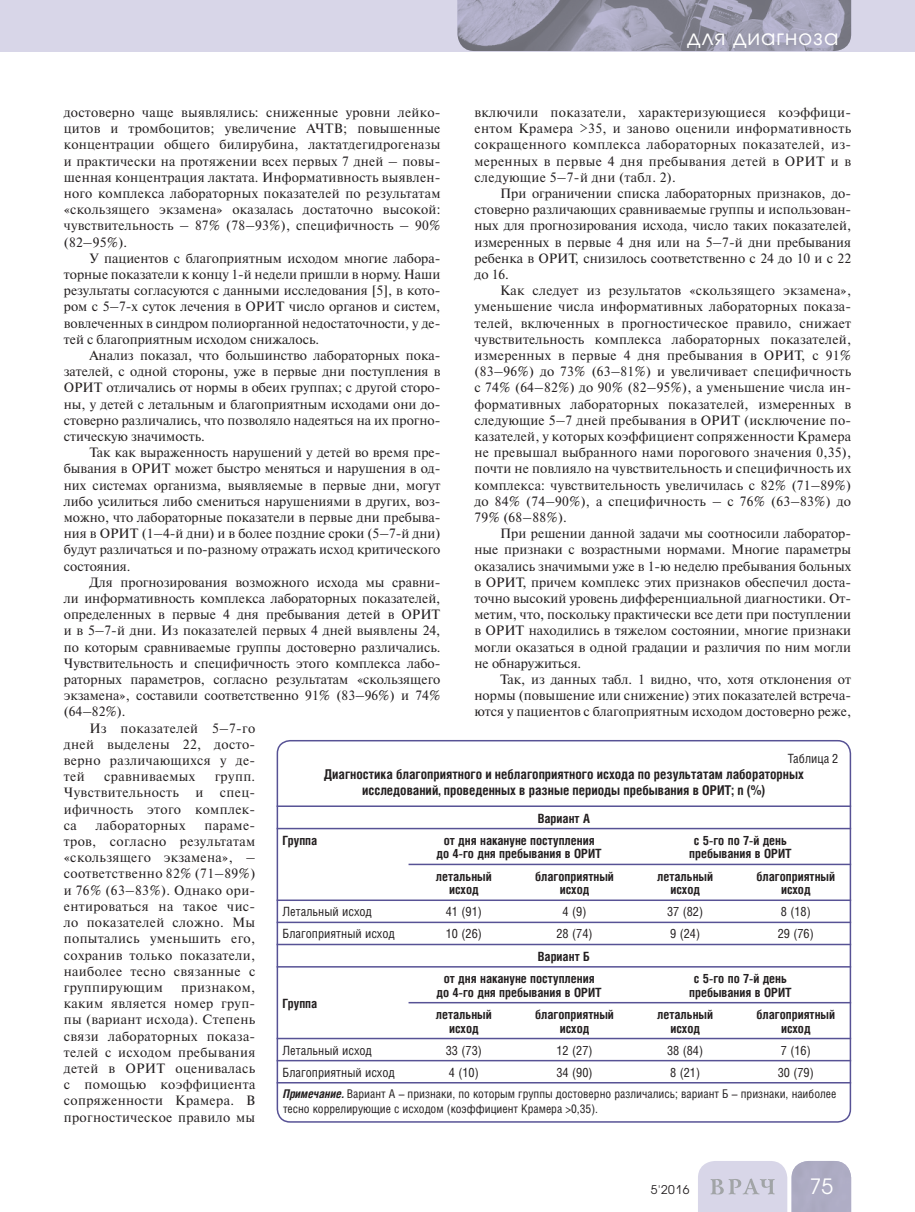
<style>
.page{position:relative;width:915px;height:1212px;background:#fff}
.page>*{position:absolute;margin:0;border:0;box-sizing:border-box;transform-origin:0 0}
.t1{font:21px "Avant Garde Gothic C";letter-spacing:.05em;color:#fff}
.t2{font:13.5px/16.2px "Newton C";color:#231f20;text-align:justify}
.t3{font:700 13.5px/16.2px "Helios Cond";color:#231f20;text-align:center}
.t4{font:13.5px "Newton C";letter-spacing:.025em;color:#231f20}
.t5{font:13.5px "Newton C";letter-spacing:.03em;color:#231f20}
.t6{font:700 12.75px/13.5px "Helios Cond";color:#231f20;text-align:center}
.t7{font:12.75px "Helios Cond";color:#231f20}
.t8{font:12px/14.4px "Helios Cond";color:#231f20}
.t9{font:12px "Avant Garde Gothic C";color:#231f20}
.s1{font-weight:700;font-style:italic}
</style>
<div class="page">
<div style="left:0;top:0;width:914px;height:51px;background:#d8d6e8"></div>
<svg style="left:698px;top:1161px;width:152px;height:51px;background:#c7c6d8"></svg>
<img style="left:457px;top:0;width:393px;height:51px">
<div style="left:276px;top:740px;width:574px;height:383px;border:2px solid #575295;border-radius:13px"></div>
<hr style="left:276px;top:805px;width:574px;height:2px;background:#575295">
<hr style="left:276px;top:828px;width:574px;height:1px;background:#575295">
<hr style="left:408px;top:864px;width:442px;height:1px;background:#575295">
<hr style="left:276px;top:899px;width:574px;height:2px;background:#575295">
<hr style="left:276px;top:921px;width:574px;height:2px;background:#575295">
<hr style="left:276px;top:944px;width:574px;height:1px;background:#575295">
<hr style="left:276px;top:966px;width:574px;height:1px;background:#575295">
<hr style="left:408px;top:1002px;width:442px;height:1px;background:#575295">
<hr style="left:276px;top:1038px;width:574px;height:1px;background:#575295">
<hr style="left:276px;top:1060px;width:574px;height:1px;background:#575295">
<hr style="left:276px;top:1082px;width:574px;height:1px;background:#575295">
<h1 class="t1" style="left:687px;top:27px;width:152px">для диагноза</h1>
<p class="t2" style="left:474px;top:106px;width:378px">включили показатели, характеризующиеся коэффици&shy;ентом Крамера &gt;35, и заново оценили информативность сокращенного комплекса лабораторных показателей, из&shy;меренных в первые 4 дня пребывания детей в ОРИТ и в следующие 5–7-й дни (табл. 2).</p>
<p class="t2" style="left:474px;top:187px;width:378px;text-indent:26px">При ограничении списка лабораторных признаков, до&shy;стоверно различающих сравниваемые группы и использован&shy;ных для прогнозирования исхода, число таких показателей, измеренных в первые 4 дня или на 5–7-й дни пребывания ребенка в ОРИТ, снизилось соответственно с 24 до 10 и с 22 до 16.</p>
<p class="t2" style="left:474px;top:284px;width:378px;text-indent:26px">Как следует из результатов «скользящего экзамена», уменьшение числа информативных лабораторных показа&shy;телей, включенных в прогностическое правило, снижает чувствительность комплекса лабораторных показателей, измеренных в первые 4 дня пребывания в ОРИТ, с 91% (83–96%) до 73% (63–81%) и увеличивает специфичность с 74% (64–82%) до 90% (82–95%), а уменьшение числа ин&shy;формативных лабораторных показателей, измеренных в следующие 5–7 дней пребывания в ОРИТ (исключение по&shy;казателей, у которых коэффициент сопряженности Крамера не превышал выбранного нами порогового значения 0,35), почти не повлияло на чувствительность и специфичность их комплекса: чувствительность увеличилась с 82% (71–89%) до 84% (74–90%), а специфичность – с 76% (63–83%) до 79% (68–88%).</p>
<p class="t2" style="left:474px;top:527px;width:378px;text-indent:26px">При решении данной задачи мы соотносили лаборатор&shy;ные признаки с возрастными нормами. Многие параметры оказались значимыми уже в 1-ю неделю пребывания больных в ОРИТ, причем комплекс этих признаков обеспечил доста&shy;точно высокий уровень дифференциальной диагностики. От&shy;метим, что, поскольку практически все дети при поступлении в ОРИТ находились в тяжелом состоянии, многие признаки могли оказаться в одной градации и различия по ним могли не обнаружиться.</p>
<p class="t2" style="left:474px;top:673px;width:378px;text-indent:26px">Так, из данных табл. 1 видно, что, хотя отклонения от нормы (повышение или снижение) этих показателей встреча&shy;ются у пациентов с благоприятным исходом достоверно реже,</p>
<p class="t7" style="left:787px;top:753px;width:52px">Таблица 2</p>
<p class="t3" style="left:324px;top:767px;width:481px">Диагностика благоприятного и неблагоприятного исхода по результатам лабораторных исследований, проведенных в разные периоды пребывания в ОРИТ; n (%)</p>
<p class="t6" style="left:537px;top:812px;width:54px">Вариант А</p>
<p class="t2" style="left:64px;top:106px;width:378px">достоверно чаще выявлялись: сниженные уровни лейко&shy;цитов и тромбоцитов; увеличение АЧТВ; повышенные концентрации общего билирубина, лактатдегидрогеназы и практически на протяжении всех первых 7 дней – повы&shy;шенная концентрация лактата. Информативность выявлен&shy;ного комплекса лабораторных показателей по результатам «скользящего экзамена» оказалась достаточно высокой: чувствительность – 87% (78–93%), специфичность – 90% (82–95%).</p>
<p class="t2" style="left:64px;top:251px;width:378px;text-indent:26px">У пациентов с благоприятным исходом многие лабора&shy;торные показатели к концу 1-й недели пришли в норму. Наши результаты согласуются с данными исследования [5], в кото&shy;ром с 5–7-х суток лечения в ОРИТ число органов и систем, вовлеченных в синдром полиорганной недостаточности, у де&shy;тей с благоприятным исходом снижалось.</p>
<p class="t2" style="left:64px;top:349px;width:378px;text-indent:26px">Анализ показал, что большинство лабораторных пока&shy;зателей, с одной стороны, уже в первые дни поступления в ОРИТ отличались от нормы в обеих группах; с другой сторо&shy;ны, у детей с летальным и благоприятным исходами они до&shy;стоверно различались, что позволяло надеяться на их прогно&shy;стическую значимость.</p>
<p class="t2" style="left:64px;top:446px;width:378px;text-indent:26px">Так как выраженность нарушений у детей во время пре&shy;бывания в ОРИТ может быстро меняться и нарушения в од&shy;них системах организма, выявляемые в первые дни, могут либо усилиться либо смениться нарушениями в других, воз&shy;можно, что лабораторные показатели в первые дни пребыва&shy;ния в ОРИТ (1–4-й дни) и в более поздние сроки (5–7-й дни) будут различаться и по-разному отражать исход критического состояния.</p>
<p class="t2" style="left:89px;top:575px;width:352px">Для прогнозирования возможного исхода мы сравни-</p>
<p class="t2" style="left:64px;top:592px;width:378px">ли информативность комплекса лабораторных показателей,</p>
<p class="t2" style="left:64px;top:608px;width:378px">определенных в первые 4 дня пребывания детей в ОРИТ</p>
<p class="t2" style="left:64px;top:624px;width:378px">и в 5–7-й дни. Из показателей первых 4 дней выявлены 24,</p>
<p class="t2" style="left:64px;top:640px;width:378px">по которым сравниваемые группы достоверно различались.</p>
<p class="t2" style="left:64px;top:656px;width:378px">Чувствительность и специфичность этого комплекса лабо-</p>
<p class="t2" style="left:64px;top:673px;width:378px">раторных параметров, согласно результатам «скользящего</p>
<p class="t2" style="left:64px;top:689px;width:378px">экзамена», составили соответственно 91% (83–96%) и 74%</p>
<p class="t2" style="left:64px;top:705px;width:63px">(64–82%).</p>
<p class="t4" style="left:89px;top:723px;width:167px">Из показателей 5–7-го</p>
<p class="t4" style="left:64px;top:739px;width:193px">дней выделены 22, досто-</p>
<p class="t4" style="left:64px;top:755px;width:193px">верно различающихся у де-</p>
<p class="t2" style="left:64px;top:770px;width:22px">тей</p>
<p class="t5" style="left:104px;top:772px;width:93px">сравниваемых</p>
<p class="t2" style="left:64px;top:770px;width:193px;text-indent:151px">групп.<br>Чувствительность и спец&shy;ифичность этого комплек&shy;са</p>
<p class="t4" style="left:96px;top:820px;width:91px">лабораторных</p>
<p class="t2" style="left:64px;top:818px;width:193px;text-indent:141px">параме&shy;тров, согласно результатам «скользящего экзамена», – соответственно 82% (71–89%) и 76% (63–83%). Однако ори&shy;ентироваться на такое чис&shy;ло показателей сложно. Мы попытались уменьшить его, сохранив только показатели, наиболее тесно связанные с группирующим</p>
<p class="t6" style="left:282px;top:835px;width:36px">Группа</p>
<p class="t6" style="left:436px;top:835px;width:167px">от дня накануне поступления до 4-го дня пребывания в ОРИТ</p>
<p class="t6" style="left:689px;top:835px;width:104px">с 5-го по 7-й день пребывания в ОРИТ</p>
<p class="t6" style="left:436px;top:871px;width:57px">летальный исход</p>
<p class="t6" style="left:535px;top:871px;width:80px">благоприятный исход</p>
<p class="t6" style="left:657px;top:871px;width:57px">летальный исход</p>
<p class="t6" style="left:756px;top:871px;width:80px">благоприятный исход</p>
<p class="t7" style="left:282px;top:907px;width:91px">Летальный исход</p>
<p class="t7" style="left:445px;top:907px;width:38px">41 (91)</p>
<p class="t7" style="left:562px;top:907px;width:25px">4 (9)</p>
<p class="t7" style="left:667px;top:907px;width:38px">37 (82)</p>
<p class="t7" style="left:780px;top:907px;width:31px">8 (18)</p>
<p class="t7" style="left:282px;top:929px;width:114px">Благоприятный исход</p>
<p class="t7" style="left:445px;top:929px;width:38px">10 (26)</p>
<p class="t7" style="left:556px;top:929px;width:38px">28 (74)</p>
<p class="t7" style="left:670px;top:929px;width:31px">9 (24)</p>
<p class="t7" style="left:777px;top:929px;width:38px">29 (76)</p>
<p class="t6" style="left:537px;top:951px;width:53px">Вариант Б</p>
<p class="t6" style="left:282px;top:998px;width:36px">Группа</p>
<p class="t6" style="left:436px;top:973px;width:167px">от дня накануне поступления до 4-го дня пребывания в ОРИТ</p>
<p class="t6" style="left:689px;top:973px;width:104px">с 5-го по 7-й день пребывания в ОРИТ</p>
<p class="t6" style="left:436px;top:1009px;width:57px">летальный исход</p>
<p class="t6" style="left:535px;top:1009px;width:80px">благоприятный исход</p>
<p class="t6" style="left:657px;top:1009px;width:57px">летальный исход</p>
<p class="t6" style="left:756px;top:1009px;width:80px">благоприятный исход</p>
<p class="t2" style="left:64px;top:980px;width:193px;text-indent:117px">признаком, каким является номер груп&shy;пы (вариант исхода). Степень связи лабораторных показа&shy;телей с исходом пребывания детей в ОРИТ оценивалась с помощью коэффициента сопряженности Крамера. В прогностическое правило мы</p>
<p class="t7" style="left:282px;top:1045px;width:91px">Летальный исход</p>
<p class="t7" style="left:445px;top:1045px;width:38px">33 (73)</p>
<p class="t7" style="left:556px;top:1045px;width:38px">12 (27)</p>
<p class="t7" style="left:667px;top:1045px;width:38px">38 (84)</p>
<p class="t7" style="left:780px;top:1045px;width:31px">7 (16)</p>
<p class="t7" style="left:282px;top:1067px;width:114px">Благоприятный исход</p>
<p class="t7" style="left:449px;top:1067px;width:31px">4 (10)</p>
<p class="t7" style="left:556px;top:1067px;width:38px">34 (90)</p>
<p class="t7" style="left:670px;top:1067px;width:31px">8 (21)</p>
<p class="t7" style="left:777px;top:1067px;width:38px">30 (79)</p>
<p class="t8" style="left:283px;top:1088px;width:555px"><span class="s1">Примечание.</span> Вариант А – признаки, по которым группы достоверно различались; вариант Б – признаки, наиболее тесно коррелирующие с исходом (коэффициент Крамера &gt;0,35).</p>
<p class="t9" style="left:650px;top:1184px;width:40px">5'2016</p>
<h1 class="t1" style="left:809px;top:1177px;width:25px">75</h1>
</div>
